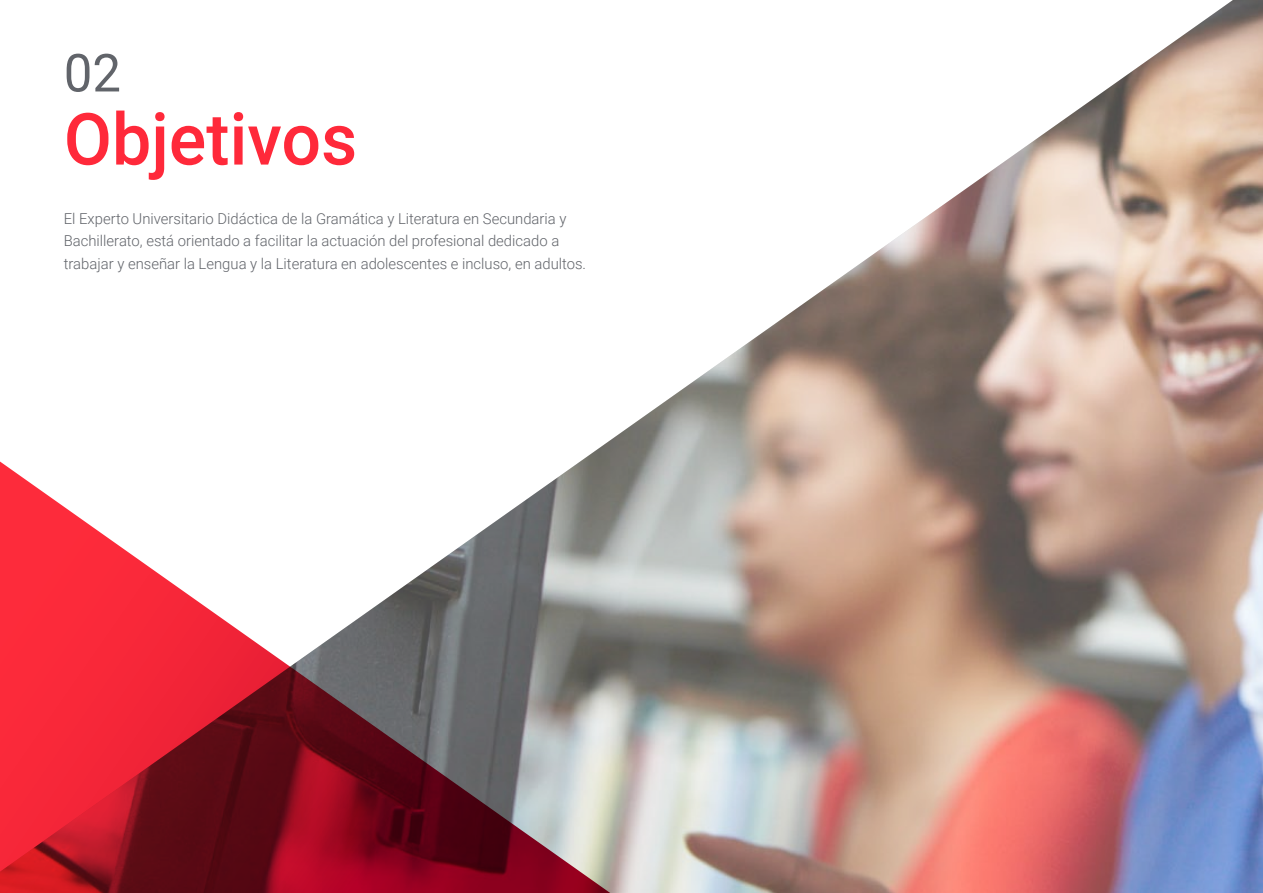
<style>
.page{position:relative;width:1263px;height:893px;background:#fff}
.page>*{position:absolute;margin:0;border:0;box-sizing:border-box;transform-origin:0 0}
.t1{font:500 72px "Roboto";color:#ff293a}
.t2{font:52.5px "Roboto";color:#61646a}
.t3{font:300 15px/22.5px "Roboto";color:#61646a}
</style>
<div class="page">
<img style="left:602px;top:0;width:661px;height:893px">
<svg style="left:0;top:446px;width:640px;height:447px"></svg>
<h2 class="t2" style="left:64px;top:36px;width:59px">02</h2>
<h1 class="t1" style="left:64px;top:89px;width:295px">Objetivos</h1>
<p class="t3" style="left:64px;top:207px;width:524px">El Experto Universitario Didáctica de la Gramática y Literatura en Secundaria y<br>Bachillerato, está orientado a facilitar la actuación del profesional dedicado a trabajar y enseñar la Lengua y la Literatura en adolescentes e incluso, en adultos.</p>
</div>
